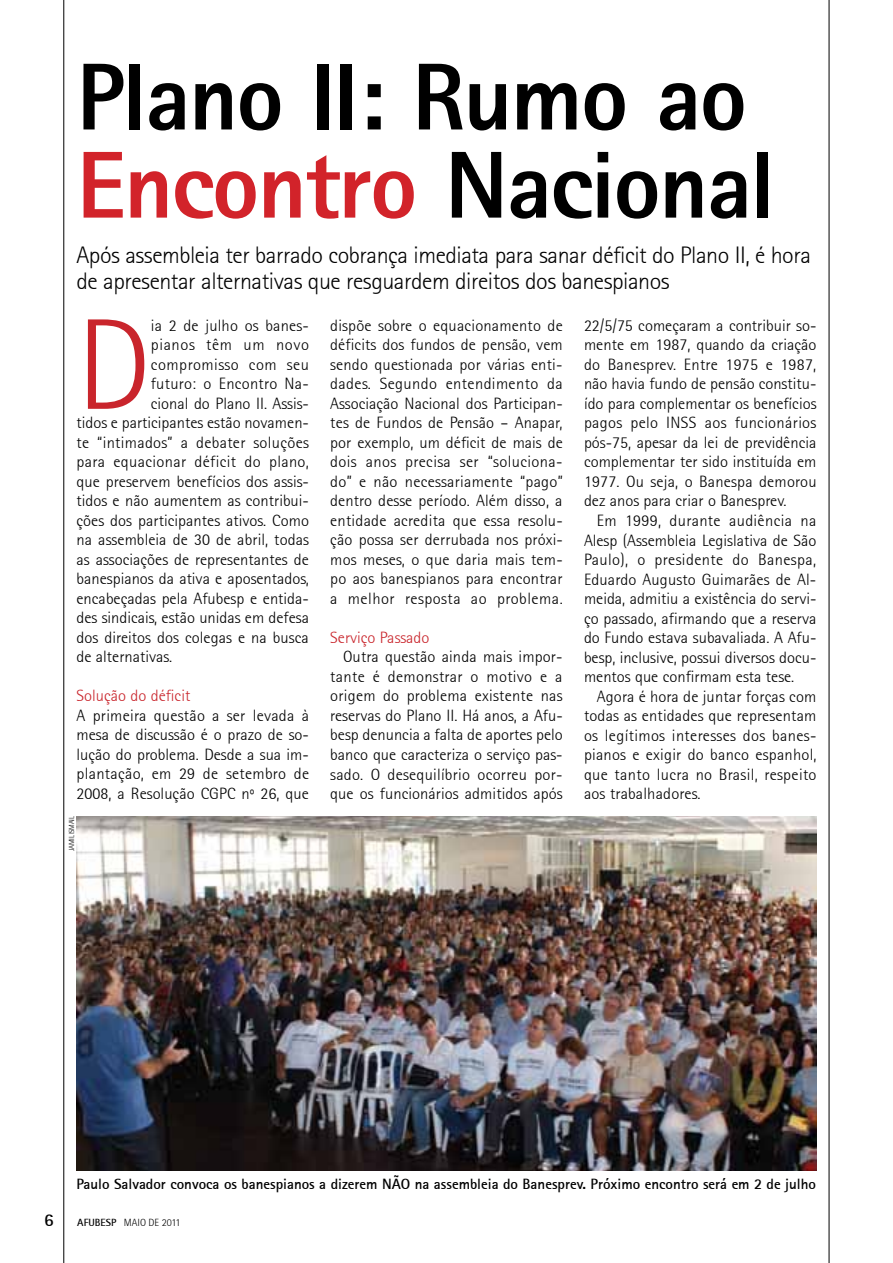
<style>
.page{position:relative;width:893px;height:1263px;background:#fff}
.page>*{position:absolute;margin:0;border:0;box-sizing:border-box;transform-origin:0 0}
.t1{font:300 129.6px "Rotis Semi Sans 45";color:#c9252c}
.t2{font:800 95.25px/88.2px "Rotis Sans Serif 75";letter-spacing:-.02em;color:#000}
.t3{font:300 24px/25.5px "Rotis Sans Serif 45";letter-spacing:-.02em;color:#000}
.t4{font:700 18px "Rotis Sans Serif 65";color:#000}
.t5{font:300 16.5px/19.5px "Rotis Semi Sans 45";color:#000;text-align:justify}
.t6{font:300 16.5px "Rotis Semi Sans 45";letter-spacing:.02em;color:#000}
.t7{font:300 16.5px "Rotis Semi Sans 45";color:#c9252c}
.t8{font:300 16.5px "Rotis Semi Sans 45";letter-spacing:.03em;color:#000}
.t9{font:300 16.5px "Rotis Semi Sans 45";letter-spacing:.035em;color:#000}
.t10{font:700 15px "Rotis Sans Serif 65";color:#000}
.t11{font:300 10.5px "Rotis Sans Serif 45";color:#000}
.t12{font:300 7.5px "Rotis Sans Serif 45";letter-spacing:-.05em;color:#000}
.s1{color:#d2232a}
.s2{font-family:"Rotis Sans Serif 65";font-weight:700}
</style>
<div class="page">
<hr style="left:64px;top:0;width:1px;height:1263px;background:#000">
<hr style="left:829px;top:0;width:1px;height:1263px;background:#000">
<img style="left:77px;top:817px;width:739px;height:354px">
<h2 class="t2" style="left:77px;top:52px;width:700px">Plano II : Rumo ao<br><span class="s1">Encontro</span> Nacional</h2>
<h3 class="t3" style="left:77px;top:242px;width:736px">Após assembleia ter barrado cobrança imediata para sanar déficit do Plano II, é hora de apresentar alternativas que resguardem direitos dos banespianos</h3>
<h1 class="t1" style="left:77px;top:291px;width:76px">D</h1>
<p class="t5" style="left:151px;top:315px;width:160px">ia 2 de julho os banes-</p>
<p class="t9" style="left:151px;top:335px;width:160px">pianos têm um novo</p>
<p class="t8" style="left:151px;top:355px;width:160px">compromisso com seu</p>
<p class="t5" style="left:151px;top:374px;width:160px">futuro: o Encontro Na-</p>
<p class="t5" style="left:151px;top:393px;width:160px">cional do Plano II. Assis-</p>
<p class="t5" style="left:77px;top:413px;width:234px">tidos e participantes estão novamen-</p>
<p class="t6" style="left:77px;top:433px;width:234px">te “intimados” a debater soluções</p>
<p class="t6" style="left:77px;top:452px;width:234px">para equacionar déficit do plano,</p>
<p class="t5" style="left:77px;top:471px;width:234px">que preservem benefícios dos assis-</p>
<p class="t5" style="left:77px;top:491px;width:234px">tidos e não aumentem as contribui-</p>
<p class="t5" style="left:77px;top:510px;width:234px">ções dos participantes ativos. Como</p>
<p class="t5" style="left:77px;top:530px;width:234px">na assembleia de 30 de abril, todas</p>
<p class="t5" style="left:77px;top:549px;width:234px">as associações de representantes de</p>
<p class="t5" style="left:77px;top:569px;width:234px">banespianos da ativa e aposentados,</p>
<p class="t5" style="left:77px;top:588px;width:234px">encabeçadas pela Afubesp e entida-</p>
<p class="t5" style="left:77px;top:608px;width:234px">des sindicais, estão unidas em defesa</p>
<p class="t5" style="left:77px;top:627px;width:234px">dos direitos dos colegas e na busca</p>
<p class="t5" style="left:77px;top:647px;width:97px">de alternativas.</p>
<p class="t7" style="left:77px;top:686px;width:115px">Solução do déficit</p>
<p class="t5" style="left:77px;top:706px;width:234px">A primeira questão a ser levada à mesa de discussão é o prazo de so&shy;lução do problema. Desde a sua im&shy;plantação, em 29 de setembro de 2008, a Resolução CGPC nº 26, que</p>
<p class="t12" style="left:67px;top:851px;width:36px;rotate:-90deg">jamil ismail</p>
<p class="t5" style="left:330px;top:316px;width:234px">dispõe sobre o equacionamento de déficits dos fundos de pensão, vem sendo questionada por várias enti&shy;dades. Segundo entendimento da Associação Nacional dos Participan&shy;tes de Fundos de Pensão – Anapar, por exemplo, um déficit de mais de dois anos precisa ser “soluciona&shy;do” e não necessariamente “pago” dentro desse período. Além disso, a entidade acredita que essa resolu&shy;ção possa ser derrubada nos próxi&shy;mos meses, o que daria mais tem&shy;po aos banespianos para encontrar a melhor resposta ao problema.</p>
<p class="t7" style="left:330px;top:628px;width:101px">Serviço Passado</p>
<p class="t5" style="left:330px;top:647px;width:234px;text-indent:13px">Outra questão ainda mais impor&shy;tante é demonstrar o motivo e a origem do problema existente nas reservas do Plano II. Há anos, a Afu&shy;besp denuncia a falta de aportes pelo banco que caracteriza o serviço pas&shy;sado. O desequilíbrio ocorreu por&shy;que os funcionários admitidos após</p>
<p class="t5" style="left:584px;top:316px;width:234px">22/5/75 começaram a contribuir so&shy;mente em 1987, quando da criação do Banesprev. Entre 1975 e 1987, não havia fundo de pensão constitu&shy;ído para complementar os benefícios pagos pelo INSS aos funcionários pós-75, apesar da lei de previdência complementar ter sido instituída em 1977. Ou seja, o Banespa demorou dez anos para criar o Banesprev.</p>
<p class="t5" style="left:584px;top:511px;width:234px;text-indent:13px">Em 1999, durante audiência na Alesp (Assembleia Legislativa de São Paulo), o presidente do Banespa, Eduardo Augusto Guimarães de Al&shy;meida, admitiu a existência do servi&shy;ço passado, afirmando que a reserva do Fundo estava subavaliada. A Afu&shy;besp, inclusive, possui diversos docu&shy;mentos que confirmam esta tese.</p>
<p class="t5" style="left:584px;top:686px;width:234px;text-indent:13px">Agora é hora de juntar forças com todas as entidades que representam os legítimos interesses dos banes&shy;pianos e exigir do banco espanhol, que tanto lucra no Brasil, respeito aos trabalhadores.</p>
<p class="t10" style="left:77px;top:1175px;width:741px">Paulo Salvador convoca os banespianos a dizerem NÃO na assembleia do Banesprev. Próximo encontro será em 2 de julho</p>
<p class="t4" style="left:44px;top:1208px;width:11px">6</p>
<p class="t11" style="left:77px;top:1216px;width:105px"><span class="s2">Afubesp</span> maio de 2011</p>
</div>
